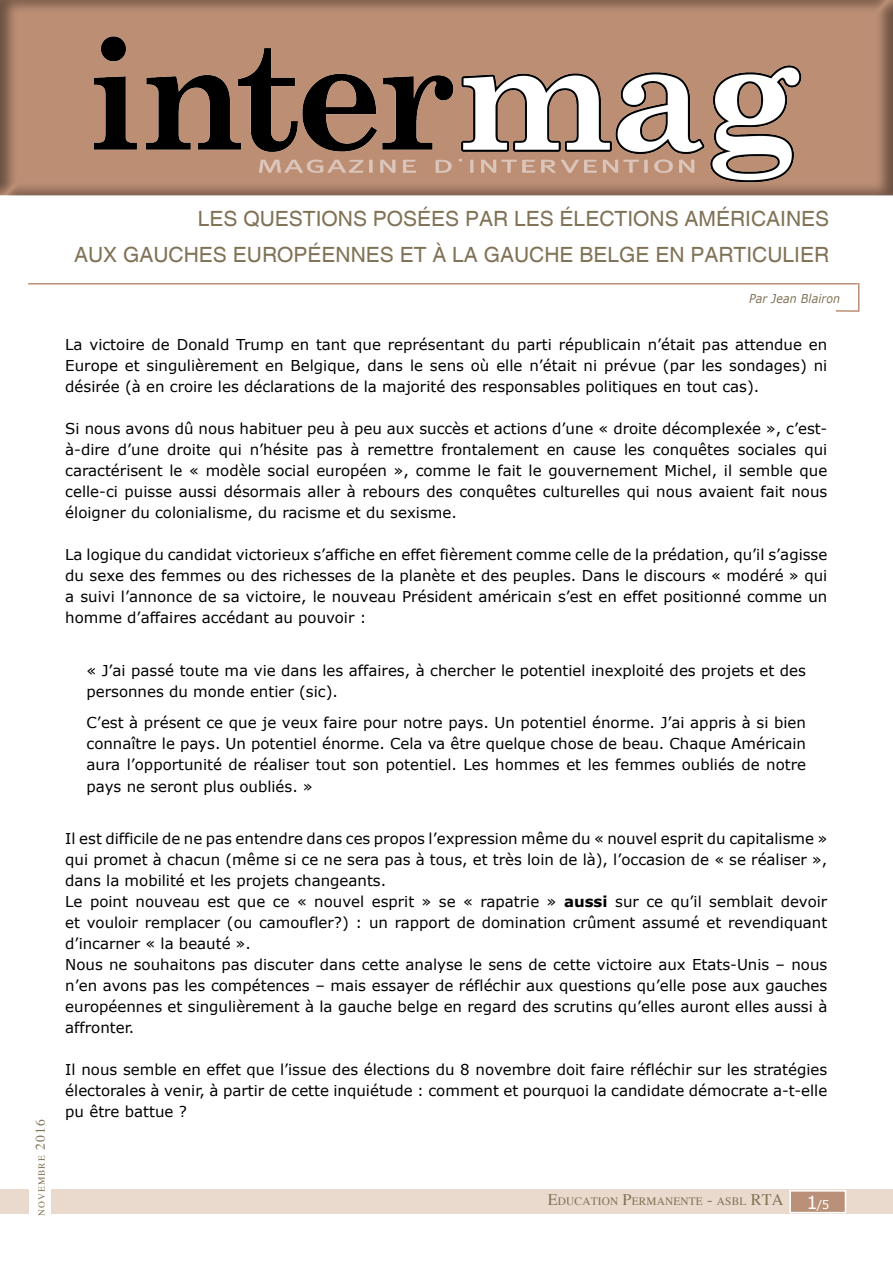
<style>
.page{position:relative;width:893px;height:1263px;background:#fff}
.page>*{position:absolute;margin:0;border:0;box-sizing:border-box;transform-origin:0 0}
.t1{font:21px/36px "Helvetica";color:#807256;text-align:right}
.t2{font:15px/21px "Verdana";color:#000;text-align:justify}
.t3{font:italic 12.3px "Verdana";letter-spacing:.01em;color:#807256;scale:.9 1}
.t4{font:12px "Verdana";color:#fff}
.t5{font:11.55px "Times";letter-spacing:.015em;color:#807256}
.t6{font:9.45px "Times";letter-spacing:.115em;color:#807256}
.s1{font-size:13.5px}
.s2{font-weight:700}
.s3{font-size:16.5px}
.s4{font-size:18px}
</style>
<div class="page">
<div style="left:0;top:0;width:893px;height:197px;background:#231f20;opacity:.5"></div>
<div style="left:0;top:1189px;width:893px;height:25px;background:#ead9cd"></div>
<hr style="left:28px;top:283px;width:830px;height:2px;background:#bc8f75">
<svg style="left:834px;top:283px;width:26px;height:29px"></svg>
<div style="left:790px;top:1191px;width:55px;height:21px;background:#ba9178"></div>
<div style="left:789px;top:1190px;width:57px;height:23px;border:2px solid #fff"></div>
<div style="left:30px;top:1093px;width:21px;height:136px;background:#fff"></div>
<img style="left:85px;top:33px;width:722px;height:154px">
<p class="t6" style="left:36px;top:1216px;width:98px;rotate:-90deg">NOVEMBRE <span class="s1">2016</span></p>
<h1 class="t1" style="left:74px;top:202px;width:757px">LES QUESTIONS POSÉES PAR LES ÉLECTIONS AMÉRICAINES<br>AUX GAUCHES EUROPÉENNES ET À LA GAUCHE BELGE EN PARTICULIER</h1>
<p class="t3" style="left:749px;top:290px;width:103px">Par Jean Blairon</p>
<p class="t2" style="left:65px;top:334px;width:763px">La victoire de Donald Trump en tant que représentant du parti républicain n’était pas attendue en Europe et singulièrement en Belgique, dans le sens où elle n’était ni prévue (par les sondages) ni désirée (à en croire les déclarations de la majorité des responsables politiques en tout cas).</p>
<p class="t2" style="left:65px;top:418px;width:764px">Si nous avons dû nous habituer peu à peu aux succès et actions d’une « droite décomplexée », c’est&shy;à-dire d’une droite qui n’hésite pas à remettre frontalement en cause les conquêtes sociales qui caractérisent le « modèle social européen », comme le fait le gouvernement Michel, il semble que celle-ci puisse aussi désormais aller à rebours des conquêtes culturelles qui nous avaient fait nous éloigner du colonialisme, du racisme et du sexisme.</p>
<p class="t2" style="left:65px;top:544px;width:764px">La logique du candidat victorieux s’affiche en effet fièrement comme celle de la prédation, qu’il s’agisse du sexe des femmes ou des richesses de la planète et des peuples. Dans le discours « modéré » qui a suivi l’annonce de sa victoire, le nouveau Président américain s’est en effet positionné comme un homme d’affaires accédant au pouvoir :</p>
<p class="t2" style="left:87px;top:659px;width:721px">« J’ai passé toute ma vie dans les affaires, à chercher le potentiel inexploité des projets et des personnes du monde entier (sic).</p>
<p class="t2" style="left:87px;top:712px;width:721px">C’est à présent ce que je veux faire pour notre pays. Un potentiel énorme. J’ai appris à si bien connaître le pays. Un potentiel énorme. Cela va être quelque chose de beau. Chaque Américain aura l’opportunité de réaliser tout son potentiel. Les hommes et les femmes oubliés de notre pays ne seront plus oubliés. »</p>
<p class="t2" style="left:65px;top:827px;width:764px;text-align:left">Il est difficile de ne pas entendre dans ces propos l’expression même du « nouvel esprit du capitalisme » qui promet à chacun (même si ce ne sera pas à tous, et très loin de là), l’occasion de « se réaliser », dans la mobilité et les projets changeants.<br>Le point nouveau est que ce « nouvel esprit » se « rapatrie » <span class="s2">aussi</span> sur ce qu’il semblait devoir et vouloir remplacer (ou camoufler?) : un rapport de domination crûment assumé et revendiquant d’incarner « la beauté ».<br>Nous ne souhaitons pas discuter dans cette analyse le sens de cette victoire aux Etats-Unis – nous n’en avons pas les compétences – mais essayer de réfléchir aux questions qu’elle pose aux gauches européennes et singulièrement à la gauche belge en regard des scrutins qu’elles auront elles aussi à affronter.</p>
<p class="t2" style="left:65px;top:1058px;width:764px">Il nous semble en effet que l’issue des élections du 8 novembre doit faire réfléchir sur les stratégies électorales à venir, à partir de cette inquiétude : comment et pourquoi la candidate démocrate a-t-elle pu être battue ?</p>
<p class="t5" style="left:548px;top:1194px;width:215px"><span class="s3">E</span>DUCATION <span class="s3">P</span>ERMANENTE <span class="s3">-</span> ASBL <span class="s3">RTA</span></p>
<p class="t4" style="left:806px;top:1196px;width:25px"><span class="s4">1</span>/5</p>
</div>
